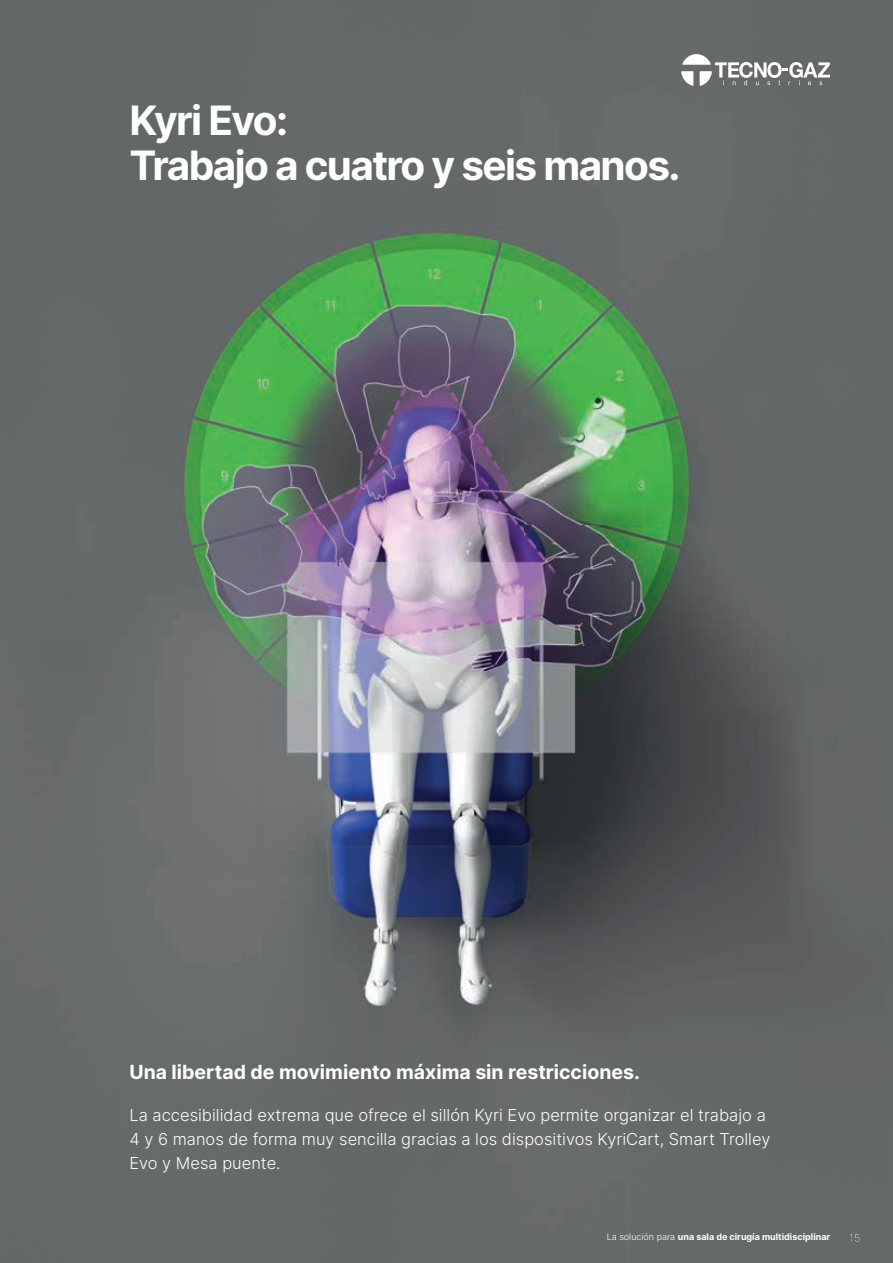
<style>
.page{position:relative;width:893px;height:1263px;background:#fff}
.page>*{position:absolute;margin:0;border:0;box-sizing:border-box;transform-origin:0 0}
.t1{font:40.5px/45px "Inter";letter-spacing:-.04em;color:#fff}
.t2{font:19.5px "Inter";color:#fff}
.t3{font:300 16.5px/24px "Inter";color:#fff}
.t4{font:9px "Inter";color:#fff}
.s1{font-weight:300}
</style>
<div class="page">
<img style="left:0;top:0;width:893px;height:1263px">
<svg style="left:850px;top:1234px;width:10px;height:8px"></svg>
<svg style="left:700px;top:71px;width:12px;height:15px"></svg>
<svg style="left:681px;top:71px;width:12px;height:15px"></svg>
<svg style="left:682px;top:54px;width:148px;height:31px"></svg>
<h1 class="t1" style="left:129px;top:97px;width:553px">Kyri Evo:<br>Trabajo a cuatro y seis manos.</h1>
<p class="t2" style="left:129px;top:1057px;width:512px">Una libertad de movimiento máxima sin restricciones.</p>
<p class="t3" style="left:129px;top:1102px;width:642px">La accesibilidad extrema que ofrece el sillón Kyri Evo permite organizar el trabajo a<br>4 y 6 manos de forma muy sencilla gracias a los dispositivos KyriCart, Smart Trolley<br>Evo y Mesa puente.</p>
<p class="t4" style="left:607px;top:1230px;width:225px"><span class="s1">La solución para</span> una sala de cirugía multidisciplinar</p>
</div>
